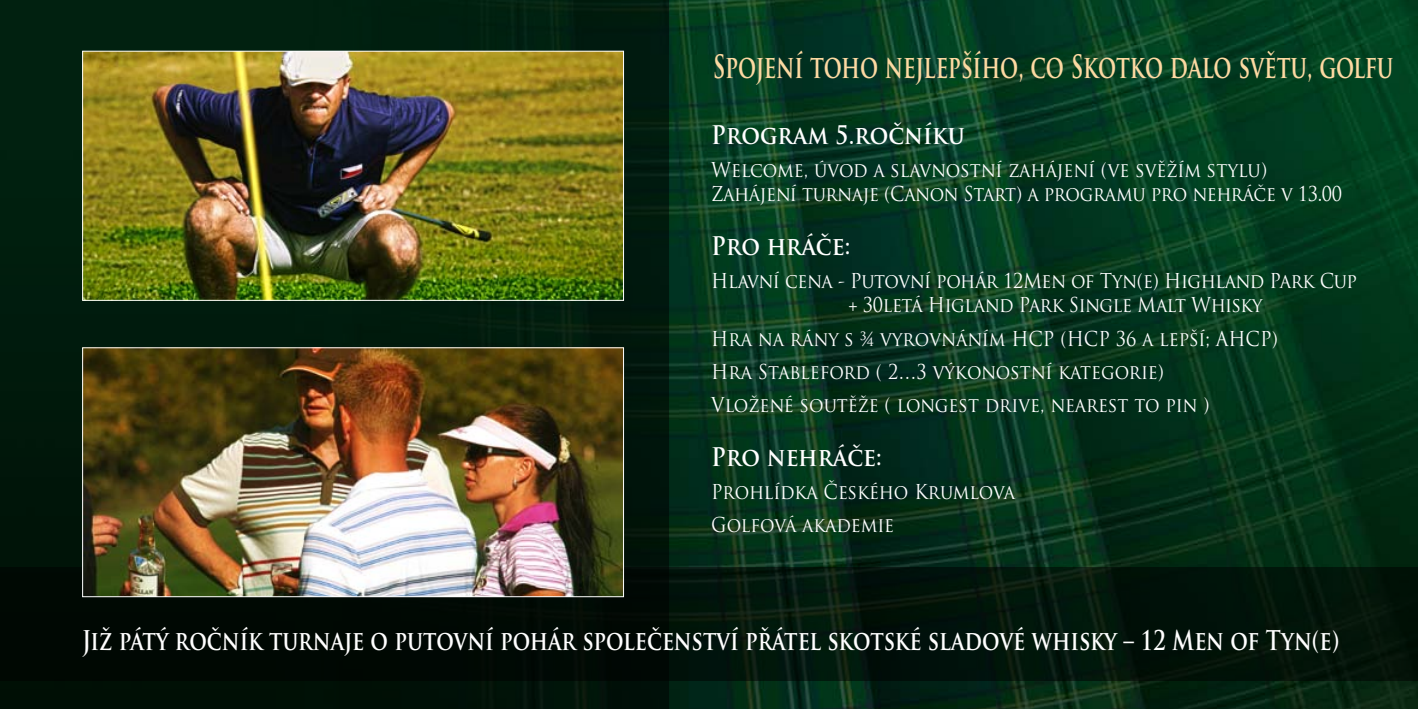
<style>
.page{position:relative;width:1418px;height:709px;background:#fff}
.page>*{position:absolute;margin:0;border:0;box-sizing:border-box;transform-origin:0 0}
.t1{font:700 31.25px "Trajan Pro";letter-spacing:-.005em;color:#fdd9a2;scale:.7 1}
.t2{font:700 26.5px "Trajan Pro";color:#fff;scale:.8 1}
.t3{font:700 25px "Trajan Pro";color:#fff;scale:.9 1}
.t4{font:20px/33px "Trajan Pro";letter-spacing:-.015em;color:#fff;scale:.9 1}
</style>
<div class="page">
<img style="left:669px;top:0;width:748px;height:709px">
<svg style="left:669px;top:567px;width:748px;height:113px;fill:#01140a"></svg>
<div style="left:0;top:0;width:669px;height:709px;background:linear-gradient(to right,#001609,#02140b)"></div>
<img style="left:84px;top:53px;width:538px;height:246px">
<div style="left:82px;top:51px;width:542px;height:250px;border:1px solid #fff"></div>
<img style="left:84px;top:349px;width:538px;height:246px">
<div style="left:82px;top:347px;width:542px;height:250px;border:1px solid #fff"></div>
<h1 class="t1" style="left:713px;top:47px;width:973px">Spojení toho nejlepšího, co Skotko dalo světu, golfu</h1>
<p class="t3" style="left:711px;top:120px;width:283px">Program 5.ročníku</p>
<p class="t4" style="left:711px;top:158px;width:702px;line-height:24px">Welcome, úvod a slavnostní zahájení (ve svěžím stylu)<br>Zahájení turnaje (Canon Start) a programu pro nehráče v 13.00</p>
<p class="t3" style="left:711px;top:231px;width:156px">Pro hráče:</p>
<p class="t4" style="left:848px;top:269px;width:566px;line-height:24px;text-indent:-137px">Hlavní cena - Putovní pohár 12Men of Tyn(e) Highland Park Cup + 30letá Higland Park Single Malt Whisky</p>
<p class="t4" style="left:711px;top:321px;width:631px">Hra na rány s ¾ vyrovnáním HCP (HCP 36 a lepší; AHCP)<br>Hra Stableford ( 2…3 výkonostní kategorie)<br>Vložené soutěže ( longest drive, nearest to pin )</p>
<p class="t3" style="left:711px;top:441px;width:191px">Pro nehráče:</p>
<p class="t4" style="left:711px;top:474px;width:339px">Prohlídka Českého Krumlova<br>Golfová akademie</p>
<h2 class="t2" style="left:82px;top:624px;width:1572px">Již pátý ročník turnaje o putovní pohár společenství přátel skotské sladové whisky – 12 Men of Tyn(e)</h2>
</div>
